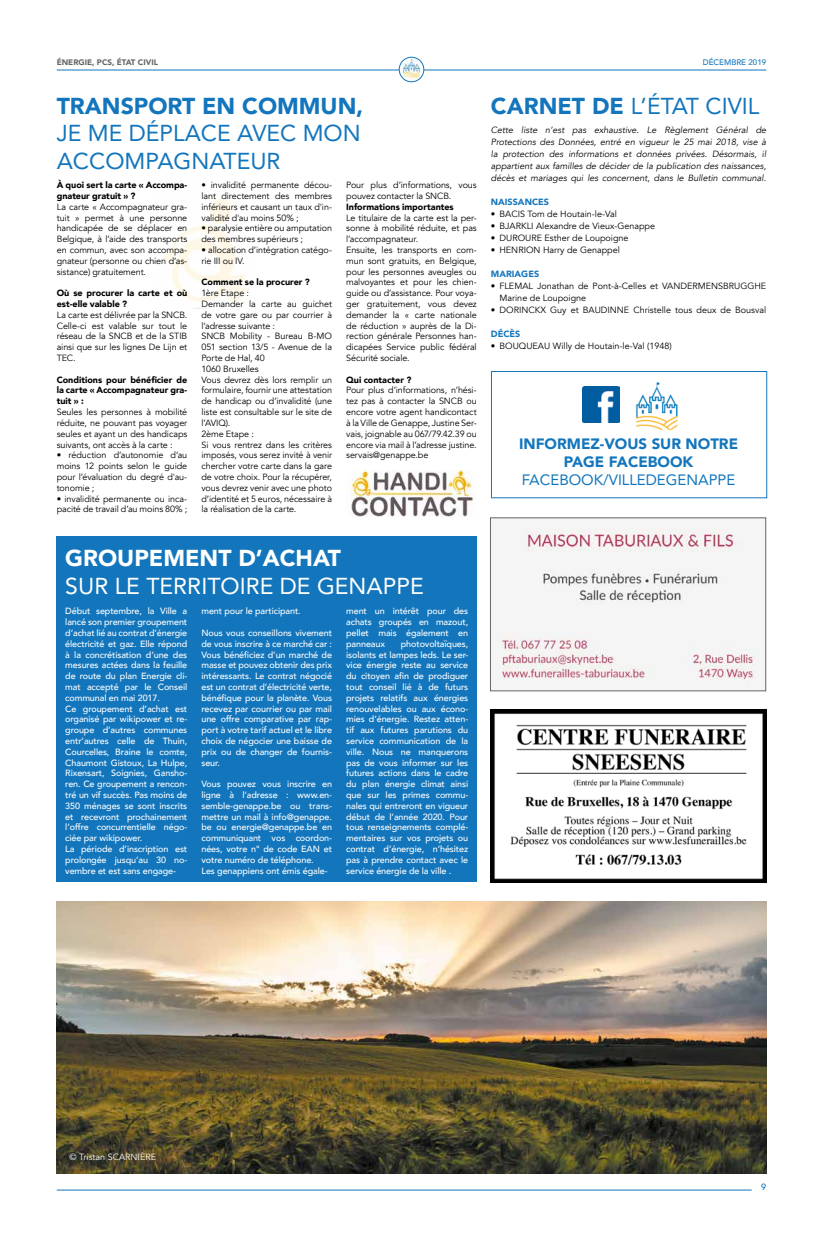
<style>
.page{position:relative;width:823px;height:1248px;background:#fff}
.page>*{position:absolute;margin:0;border:0;box-sizing:border-box;transform-origin:0 0}
.t1{font:23px/27.6px "Avenir";color:#1376bc}
.t2{font:23px "Avenir";color:#fff}
.t3{font:900 23px "Avenir";color:#1376bc}
.t4{font:900 23px "Avenir";color:#fff}
.t5{font:900 15px/18px "Avenir";color:#1376bc;text-align:center}
.t6{font:15px "Avenir";color:#1376bc}
.t7{font:9px/10.8px "Avenir";letter-spacing:-.01em;color:#000}
.t8{font:500 9px/10.8px "Avenir";letter-spacing:-.01em;color:#fff;text-align:justify}
.t9{font:italic 9px/12px "Avenir";color:#000;text-align:justify}
.t10{font:900 9px/10.8px "Avenir";letter-spacing:-.005em;color:#000}
.t11{font:900 9px "Avenir";color:#1376bc}
.t12{font:9px "Avenir";color:#fff}
.t13{font:500 9px "Avenir";color:#1376bc}
.t14{font:900 8px "Avenir";color:#656564}
.t15{font:500 8px "Avenir";color:#1376bc}
.s1{font-weight:900}
</style>
<div class="page">
<hr style="left:57px;top:69px;width:708px;height:1px;background:#1376bc">
<hr style="left:57px;top:1189px;width:694px;height:1px;background:#1376bc">
<img style="left:399px;top:57px;width:24px;height:25px;border-radius:12px">
<div style="left:398px;top:57px;width:26px;height:25px;border:1px solid #1376bc;border-radius:50%"></div>
<img style="left:164px;top:199px;width:85px;height:110px">
<img style="left:57px;top:901px;width:708px;height:272px">
<img style="left:490px;top:709px;width:275px;height:173px">
<img style="left:346px;top:471px;width:128px;height:45px">
<div style="left:57px;top:536px;width:419px;height:346px;background:#1376bc"></div>
<img style="left:500px;top:527px;width:256px;height:157px">
<div style="left:489px;top:517px;width:276px;height:174px;border:1px solid #656564"></div>
<div style="left:490px;top:371px;width:276px;height:127px;border:1px solid #1376bc"></div>
<img style="left:635px;top:382px;width:43px;height:48px">
<img style="left:582px;top:386px;width:37px;height:37px">
<p class="t14" style="left:57px;top:55px;width:103px">ÉNERGIE, PCS, ÉTAT CIVIL</p>
<h1 class="t3" style="left:57px;top:86px;width:308px">TRANSPORT EN COMMUN,</h1>
<h1 class="t1" style="left:57px;top:119px;width:305px">JE ME DÉPLACE AVEC MON<br>ACCOMPAGNATEUR</h1>
<p class="t10" style="left:57px;top:179px;width:132px">À quoi sert la carte « Accompa&shy;gnateur gratuit » ?</p>
<p class="t7" style="left:57px;top:201px;width:132px;text-align:justify">La carte « Accompagnateur gra&shy;tuit » permet à une personne handicapée de se déplacer en Belgique, à l’aide des transports en commun, avec son accompa&shy;gnateur (personne ou chien d’as&shy;sistance) gratuitement.</p>
<p class="t10" style="left:57px;top:287px;width:132px">Où se procurer la carte et où est-elle valable ?</p>
<p class="t7" style="left:57px;top:309px;width:132px;text-align:justify">La carte est délivrée par la SNCB.<br>Celle-ci est valable sur tout le réseau de la SNCB et de la STIB ainsi que sur les lignes De Lijn et TEC.</p>
<p class="t10" style="left:57px;top:374px;width:132px;text-align:justify">Conditions pour bénéficier de la carte « Accompagnateur gra&shy;tuit » :</p>
<p class="t7" style="left:57px;top:407px;width:132px;text-align:justify">Seules les personnes à mobilité réduite, ne pouvant pas voyager seules et ayant un des handicaps suivants, ont accès à la carte :</p>
<p class="t7" style="left:57px;top:450px;width:132px;text-align:justify">• réduction d’autonomie d’au moins 12 points selon le guide pour l’évaluation du degré d'au&shy;tonomie ;</p>
<p class="t7" style="left:57px;top:493px;width:132px">• invalidité permanente ou inca&shy;pacité de travail d’au moins 80% ;</p>
<p class="t7" style="left:201px;top:180px;width:132px;text-align:justify">• invalidité permanente décou&shy;lant directement des membres inférieurs et causant un taux d'in&shy;validité d'au moins 50% ;</p>
<p class="t7" style="left:201px;top:223px;width:132px">• paralysie entière ou amputation des membres supérieurs ;</p>
<p class="t7" style="left:201px;top:245px;width:132px">• allocation d’intégration catégo&shy;rie III ou IV.</p>
<p class="t10" style="left:201px;top:276px;width:110px">Comment se la procurer ?</p>
<p class="t7" style="left:201px;top:288px;width:132px">1ère Etape :<br>Demander la carte au guichet de votre gare ou par courrier à l’adresse suivante :<br>SNCB Mobility - Bureau B-MO<br>051 section 13/5 - Avenue de la<br>Porte de Hal, 40<br>1060 Bruxelles<br>Vous devrez dès lors remplir un formulaire, fournir une attestation de handicap ou d’invalidité (une liste est consultable sur le site de l’AVIQ).<br>2ème Etape :<br>Si vous rentrez dans les critères imposés, vous serez invité à venir chercher votre carte dans la gare de votre choix. Pour la récupérer, vous devrez venir avec une photo d’identité et 5 euros, nécessaire à la réalisation de la carte.</p>
<p class="t7" style="left:346px;top:180px;width:132px">Pour plus d’informations, vous pouvez contacter la SNCB.</p>
<p class="t10" style="left:346px;top:201px;width:109px">Informations importantes</p>
<p class="t7" style="left:346px;top:212px;width:132px">Le titulaire de la carte est la per&shy;sonne à mobilité réduite, et pas l’accompagnateur.<br>Ensuite, les transports en com&shy;mun sont gratuits, en Belgique, pour les personnes aveugles ou malvoyantes et pour les chien&shy;guide ou d’assistance. Pour voya&shy;ger gratuitement, vous devez demander la « carte nationale de réduction » auprès de la Di&shy;rection générale Personnes han&shy;dicapées Service public fédéral<br>Sécurité sociale.</p>
<p class="t10" style="left:346px;top:374px;width:67px">Qui contacter ?</p>
<p class="t7" style="left:346px;top:385px;width:132px;text-align:justify">Pour plus d’informations, n’hési&shy;tez pas à contacter la SNCB ou encore votre agent handicontact à la Ville de Genappe, Justine Ser&shy;vais, joignable au 067/79.42.39 ou encore via mail à l’adresse justine. servais@genappe.be</p>
<h1 class="t4" style="left:65px;top:538px;width:277px">GROUPEMENT D’ACHAT</h1>
<h1 class="t2" style="left:65px;top:567px;width:359px">SUR LE TERRITOIRE DE GENAPPE</h1>
<p class="t8" style="left:65px;top:605px;width:123px;text-align:left">Début septembre, la Ville a lancé son premier groupement d’achat lié au contrat d’énergie électricité et gaz. Elle répond à la concrétisation d’une des mesures actées dans la feuille de route du plan Energie cli&shy;mat accepté par le Conseil communal en mai 2017.<br>Ce groupement d’achat est organisé par wikipower et re&shy;groupe d’autres communes entr’autres celle de Thuin,<br>Courcelles, Braine le comte,<br>Chaumont Gistoux, La Hulpe,<br>Rixensart, Soignies, Gansho&shy;ren. Ce groupement a rencon&shy;tré un vif succès. Pas moins de<br>350 ménages se sont inscrits et recevront prochainement l’offre concurrentielle négo&shy;ciée par wikipower.<br>La période d’inscription est prolongée jusqu’au 30 no&shy;vembre et est sans engage-</p>
<p class="t8" style="left:201px;top:605px;width:101px">ment pour le participant.</p>
<p class="t8" style="left:201px;top:627px;width:132px">Nous vous conseillons vivement de vous inscrire à ce marché car :<br>Vous bénéficiez d’un marché de masse et pouvez obtenir des prix intéressants. Le contrat négocié est un contrat d’électricité verte, bénéfique pour la planète. Vous recevez par courrier ou par mail une offre comparative par rap&shy;port à votre tarif actuel et le libre choix de négocier une baisse de prix ou de changer de fournis&shy;seur.</p>
<p class="t8" style="left:201px;top:778px;width:132px;text-align:left">Vous pouvez vous inscrire en ligne à l’adresse : www.en&shy;semble-genappe.be ou trans&shy;mettre un mail à info@genappe. be ou energie@genappe.be en communiquant vos coordon&shy;nées, votre n° de code EAN et votre numéro de téléphone.<br>Les genappiens ont émis égale-</p>
<p class="t8" style="left:346px;top:605px;width:123px">ment un intérêt pour des achats groupés en mazout, pellet mais également en panneaux</p>
<p class="t8" style="left:346px;top:637px;width:123px;text-indent:55px">photovoltaïques, isolants et lampes leds. Le ser&shy;vice énergie reste au service du citoyen afin de prodiguer tout conseil lié à de futurs projets relatifs aux énergies renouvelables ou aux écono&shy;mies d’énergie. Restez atten&shy;tif aux futures parutions du service communication de la ville. Nous ne manquerons pas de vous informer sur les futures actions dans le cadre du plan énergie climat ainsi que sur les primes commu&shy;nales qui entreront en vigueur début de l’année 2020. Pour tous renseignements complé&shy;mentaires sur vos projets ou contrat d’énergie, n’hésitez pas à prendre contact avec le service énergie de la ville .</p>
<p class="t15" style="left:702px;top:55px;width:65px">DÉCEMBRE 2019</p>
<h1 class="t1" style="left:490px;top:91px;width:269px"><span class="s1">CARNET DE</span> L’ÉTAT CIVIL</h1>
<p class="t9" style="left:490px;top:124px;width:276px">Cette liste n’est pas exhaustive. Le Règlement Général de Protections des Données, entré en vigueur le 25 mai 2018, vise à la protection des informations et données privées. Désormais, il appartient aux familles de décider de la publication des naissances, décès et mariages qui les concernent, dans le Bulletin communal.</p>
<p class="t11" style="left:490px;top:194px;width:60px">NAISSANCES</p>
<p class="t7" style="left:490px;top:209px;width:127px">• BACIS Tom de Houtain-le-Val</p>
<p class="t7" style="left:490px;top:221px;width:165px">• BJARKLI Alexandre de Vieux-Genappe</p>
<p class="t7" style="left:490px;top:233px;width:139px">• DUROURE Esther de Loupoigne</p>
<p class="t7" style="left:490px;top:245px;width:130px">• HENRION Harry de Genappel</p>
<p class="t11" style="left:490px;top:266px;width:50px">MARIAGES</p>
<p class="t7" style="left:499px;top:280px;width:268px;line-height:12px;text-indent:-9px">• FLEMAL Jonathan de Pont-à-Celles et VANDERMENSBRUGGHE<br>Marine de Loupoigne</p>
<p class="t7" style="left:490px;top:305px;width:276px">• DORINCKX Guy et BAUDINNE Christelle tous deux de Bousval</p>
<p class="t11" style="left:490px;top:326px;width:31px">DÉCÈS</p>
<p class="t7" style="left:490px;top:341px;width:182px">• BOUQUEAU Willy de Houtain-le-Val (1948)</p>
<h2 class="t5" style="left:518px;top:434px;width:220px">INFORMEZ-VOUS SUR NOTRE<br>PAGE FACEBOOK</h2>
<h2 class="t6" style="left:521px;top:468px;width:215px">FACEBOOK/VILLEDEGENAPPE</h2>
<p class="t12" style="left:69px;top:1150px;width:88px">© Tristan SCARNIÈRE</p>
<p class="t13" style="left:760px;top:1179px;width:7px">9</p>
</div>
